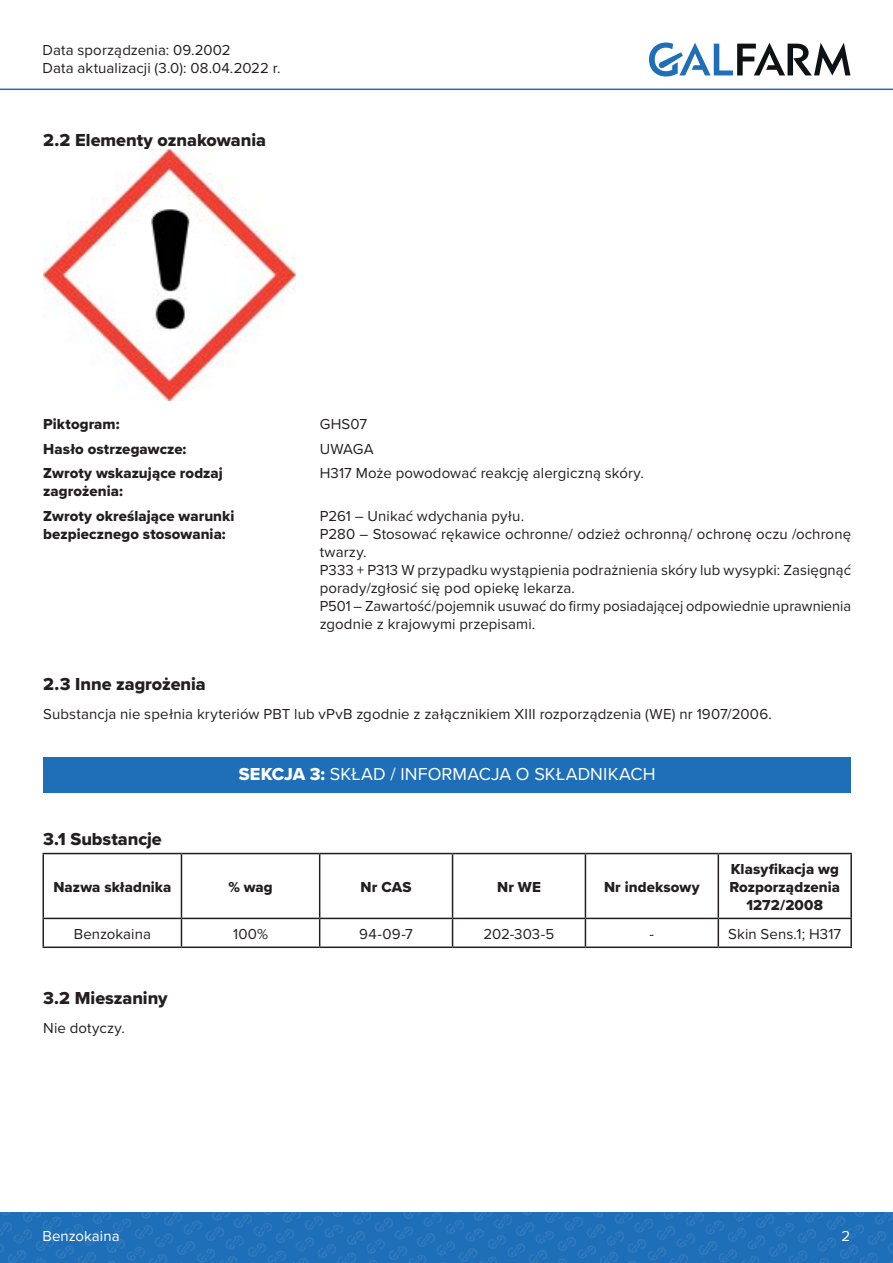
<style>
.page{position:relative;width:893px;height:1263px;background:#fff}
.page>*{position:absolute;margin:0;border:0;box-sizing:border-box;transform-origin:0 0}
.Punkty{font:18px "Proxima Nova Extrabld";letter-spacing:-.005em;color:#231f20}
.Sekcje{font:18px "Proxima Nova";letter-spacing:.005em;color:#fff}
.Dzielowy{font:15px/18px "Proxima Nova";letter-spacing:.005em;color:#231f20}
.Dzielowy_lewa{font:15px/18px "Proxima Nova Extrabld";letter-spacing:.005em;color:#231f20}
.Dzielowy-2{font:15px/18px "Proxima Nova Extrabld";letter-spacing:.005em;color:#231f20;text-align:center}
.t1{font:15px "Proxima Nova";letter-spacing:.005em;color:#fff}
.s1{font-family:"Proxima Nova Extrabld"}
</style>
<div class="page">
<svg style="left:0;top:1212px;width:893px;height:51px;background:#2170b8"></svg>
<svg style="left:649px;top:43px;width:201px;height:34px"></svg>
<hr style="left:0;top:89px;width:893px;height:1px;background:#1f6fb8">
<hr style="left:43px;top:853px;width:138px;height:1px;background:#231f20">
<hr style="left:43px;top:854px;width:1px;height:64px;background:#231f20">
<hr style="left:181px;top:853px;width:139px;height:1px;background:#231f20">
<hr style="left:181px;top:854px;width:1px;height:64px;background:#231f20">
<hr style="left:320px;top:853px;width:133px;height:1px;background:#231f20">
<hr style="left:319px;top:854px;width:1px;height:64px;background:#231f20">
<hr style="left:453px;top:853px;width:132px;height:1px;background:#231f20">
<hr style="left:452px;top:854px;width:1px;height:64px;background:#231f20">
<hr style="left:585px;top:853px;width:133px;height:1px;background:#231f20">
<hr style="left:585px;top:854px;width:1px;height:64px;background:#231f20">
<hr style="left:718px;top:853px;width:134px;height:1px;background:#231f20">
<hr style="left:718px;top:854px;width:1px;height:64px;background:#231f20">
<hr style="left:850px;top:854px;width:2px;height:64px;background:#231f20">
<hr style="left:43px;top:918px;width:138px;height:1px;background:#231f20">
<svg style="left:43px;top:919px;width:1px;height:27px"></svg>
<hr style="left:181px;top:918px;width:139px;height:1px;background:#231f20">
<svg style="left:181px;top:919px;width:1px;height:27px"></svg>
<hr style="left:320px;top:918px;width:133px;height:1px;background:#231f20">
<svg style="left:319px;top:919px;width:1px;height:27px"></svg>
<hr style="left:453px;top:918px;width:132px;height:1px;background:#231f20">
<svg style="left:452px;top:919px;width:1px;height:27px"></svg>
<hr style="left:585px;top:918px;width:133px;height:1px;background:#231f20">
<svg style="left:585px;top:919px;width:1px;height:27px"></svg>
<hr style="left:718px;top:918px;width:134px;height:1px;background:#231f20">
<svg style="left:718px;top:919px;width:1px;height:27px"></svg>
<hr style="left:850px;top:919px;width:2px;height:27px;background:#231f20">
<hr style="left:43px;top:946px;width:138px;height:2px;background:#231f20">
<hr style="left:181px;top:946px;width:139px;height:2px;background:#231f20">
<hr style="left:320px;top:946px;width:133px;height:2px;background:#231f20">
<hr style="left:453px;top:946px;width:132px;height:2px;background:#231f20">
<hr style="left:585px;top:946px;width:133px;height:2px;background:#231f20">
<hr style="left:718px;top:946px;width:134px;height:2px;background:#231f20">
<img style="left:43px;top:150px;width:252px;height:250px">
<div style="left:43px;top:757px;width:808px;height:35px;background:#1f6fb8"></div>
<p class="Dzielowy" style="left:43px;top:40px;width:239px">Data sporządzenia: 09.2002<br>Data aktualizacji (3.0): 08.04.2022 r.</p>
<p class="Punkty" style="left:43px;top:127px;width:224px">2.2 Elementy oznakowania</p>
<p class="Dzielowy_lewa" style="left:43px;top:415px;width:78px">Piktogram:</p>
<p class="Dzielowy" style="left:320px;top:414px;width:49px">GHS07</p>
<p class="Dzielowy_lewa" style="left:43px;top:439px;width:145px">Hasło ostrzegawcze:</p>
<p class="Dzielowy" style="left:320px;top:439px;width:55px">UWAGA</p>
<p class="Dzielowy_lewa" style="left:43px;top:464px;width:181px">Zwroty wskazujące rodzaj zagrożenia:</p>
<p class="Dzielowy" style="left:320px;top:464px;width:326px">H317 Może powodować reakcję alergiczną skóry.</p>
<p class="Dzielowy_lewa" style="left:43px;top:507px;width:193px">Zwroty określające warunki bezpiecznego stosowania:</p>
<p class="Dzielowy" style="left:320px;top:506px;width:206px">P261 – Unikać wdychania pyłu.</p>
<p class="Dzielowy" style="left:320px;top:524px;width:533px">P280 – Stosować rękawice ochronne/ odzież ochronną/ ochronę oczu /ochronę twarzy.</p>
<p class="Dzielowy" style="left:320px;top:560px;width:533px">P333 + P313 W przypadku wystąpienia podrażnienia skóry lub wysypki: Zasięgnąć porady/zgłosić się pod opiekę lekarza.</p>
<p class="Dzielowy" style="left:320px;top:596px;width:533px">P501 – Zawartość/pojemnik usuwać do firmy posiadającej odpowiednie uprawnienia zgodnie z krajowymi przepisami.</p>
<p class="Punkty" style="left:43px;top:670px;width:164px">2.3 Inne zagrożenia</p>
<p class="Dzielowy" style="left:43px;top:704px;width:730px">Substancja nie spełnia kryteriów PBT lub vPvB zgodnie z załącznikiem XIII rozporządzenia (WE) nr 1907/2006.</p>
<p class="Sekcje" style="left:239px;top:760px;width:418px"><span class="s1">SEKCJA 3:</span> SKŁAD / INFORMACJA O SKŁADNIKACH</p>
<p class="Punkty" style="left:43px;top:826px;width:120px">3.1 Substancje</p>
<p class="Dzielowy-2" style="left:53px;top:878px;width:120px">Nazwa składnika</p>
<p class="Dzielowy-2" style="left:228px;top:878px;width:46px">% wag</p>
<p class="Dzielowy-2" style="left:361px;top:878px;width:52px">Nr CAS</p>
<p class="Dzielowy-2" style="left:497px;top:878px;width:45px">Nr WE</p>
<p class="Dzielowy-2" style="left:604px;top:878px;width:97px">Nr indeksowy</p>
<p class="Dzielowy-2" style="left:729px;top:860px;width:112px">Klasyfikacja wg<br>Rozporządzenia<br>1272/2008</p>
<p class="Dzielowy" style="left:74px;top:924px;width:79px">Benzokaina</p>
<p class="Dzielowy" style="left:233px;top:924px;width:37px">100%</p>
<p class="Dzielowy" style="left:359px;top:924px;width:55px">94-09-7</p>
<p class="Dzielowy" style="left:484px;top:924px;width:72px">202-303-5</p>
<p class="Dzielowy" style="left:650px;top:924px;width:6px">-</p>
<p class="Dzielowy" style="left:728px;top:924px;width:115px">Skin Sens.1; H317</p>
<p class="Punkty" style="left:43px;top:984px;width:126px">3.2 Mieszaniny</p>
<p class="Dzielowy" style="left:43px;top:1018px;width:83px">Nie dotyczy.</p>
<p class="t1" style="left:43px;top:1224px;width:79px">Benzokaina</p>
<p class="t1" style="left:842px;top:1224px;width:10px">2</p>
</div>
